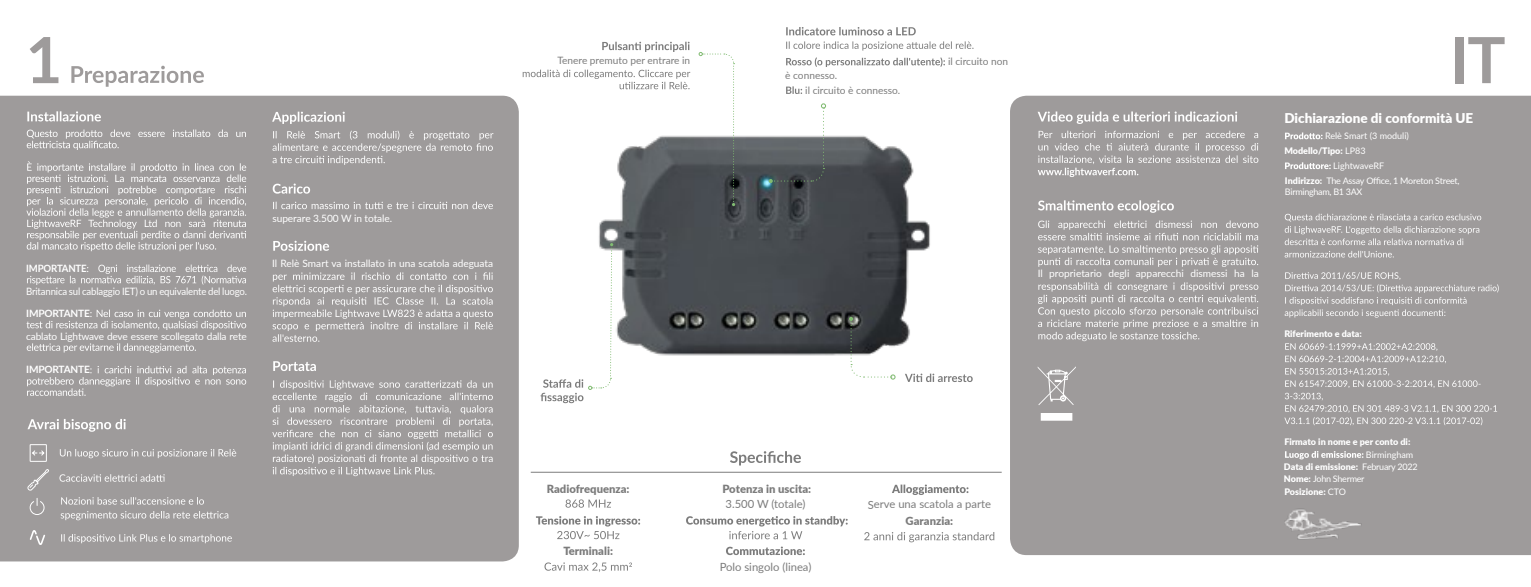
<style>
.page{position:relative;width:1531px;height:587px;background:#fff}
.page>*{position:absolute;margin:0;border:0;box-sizing:border-box;transform-origin:0 0}
.t1{font:700 63.68px "Lato";color:#9e9b9b}
.t2{font:900 13.5px "Lato";color:#fff}
.t3{font:11.25px "Lato";color:#7c7c7c}
.t4{font:900 11.25px "Lato";color:#7c7c7c}
.t5{font:10.12px "Lato";letter-spacing:-.01em;color:#fff}
.t6{font:10.12px/15.1px "Lato";color:#7c7c7c}
.t7{font:10.12px "Lato";letter-spacing:-.01em;color:#fff;scale:.95 1}
.t8{font:700 10.12px "Lato";letter-spacing:-.02em;color:#fff}
.t9{font:700 10.12px "Lato";letter-spacing:-.02em;color:#fff;scale:.95 1}
.t10{font:9px/11.2px "Lato";letter-spacing:-.03em;color:#fff}
.t11{font:900 9px "Lato";color:#fff}
.t12{font:9px "Lato";color:#fff}
.t13{font:9px "Lato";letter-spacing:-.005em;color:#fff}
.s1{font-weight:400}
.s2{font-weight:900}
</style>
<div class="page">
<div style="left:1010px;top:96px;width:521px;height:459px;background:#9e9b9b"></div>
<div style="left:0;top:96px;width:519px;height:465px;background:#9e9b9b"></div>
<img style="left:599px;top:135px;width:331px;height:221px">
<svg style="left:272px;top:112px;width:73px;height:12px"></svg>
<svg style="left:272px;top:131px;width:221px;height:34px;background:#aaa8a8"></svg>
<svg style="left:273px;top:183px;width:37px;height:11px"></svg>
<svg style="left:273px;top:202px;width:220px;height:7px;background:#b4b2b2"></svg>
<svg style="left:273px;top:241px;width:56px;height:10px"></svg>
<svg style="left:272px;top:272px;width:221px;height:70px;background:#aba8a8"></svg>
<svg style="left:273px;top:361px;width:43px;height:10px"></svg>
<svg style="left:272px;top:380px;width:221px;height:96px;background:#aca9a9"></svg>
<svg style="left:1037px;top:111px;width:200px;height:13px;background:#b8b6b6"></svg>
<svg style="left:1038px;top:131px;width:220px;height:46px;background:#aba8a8"></svg>
<svg style="left:1038px;top:200px;width:136px;height:13px"></svg>
<svg style="left:1038px;top:220px;width:220px;height:47px;background:#adaaaa"></svg>
<svg style="left:1038px;top:282px;width:220px;height:59px;background:#aca9a9"></svg>
<svg style="left:27px;top:111px;width:74px;height:10px"></svg>
<svg style="left:27px;top:129px;width:219px;height:21px;background:#aaa7a7"></svg>
<svg style="left:26px;top:161px;width:220px;height:90px;background:#adaaaa"></svg>
<svg style="left:27px;top:264px;width:219px;height:21px;background:#acaaaa"></svg>
<svg style="left:27px;top:309px;width:219px;height:21px;background:#adaaaa"></svg>
<svg style="left:27px;top:343px;width:169px;height:10px;background:#b2afaf"></svg>
<svg style="left:27px;top:366px;width:219px;height:30px;background:#aaa7a7"></svg>
<svg style="left:71px;top:66px;width:133px;height:21px"></svg>
<svg style="left:59px;top:474px;width:106px;height:8px"></svg>
<svg style="left:27px;top:467px;width:22px;height:24px"></svg>
<svg style="left:61px;top:497px;width:143px;height:7px"></svg>
<svg style="left:61px;top:511px;width:167px;height:9px;background:#b3b0b0"></svg>
<svg style="left:29px;top:497px;width:16px;height:18px"></svg>
<svg style="left:28px;top:419px;width:98px;height:13px"></svg>
<svg style="left:61px;top:534px;width:171px;height:9px;background:#b2b0b0"></svg>
<svg style="left:30px;top:530px;width:15px;height:15px"></svg>
<svg style="left:60px;top:449px;width:176px;height:9px;background:#b2afaf"></svg>
<div style="left:30px;top:444px;width:17px;height:18px;border:1px solid #fff"></div>
<svg style="left:32px;top:450px;width:13px;height:6px"></svg>
<svg style="left:565px;top:499px;width:46px;height:8px"></svg>
<svg style="left:536px;top:516px;width:104px;height:23px"></svg>
<svg style="left:544px;top:562px;width:88px;height:10px"></svg>
<svg style="left:892px;top:484px;width:76px;height:11px"></svg>
<svg style="left:864px;top:532px;width:130px;height:10px"></svg>
<svg style="left:686px;top:516px;width:162px;height:23px"></svg>
<svg style="left:726px;top:546px;width:79px;height:9px"></svg>
<svg style="left:1285px;top:132px;width:37px;height:7px"></svg>
<svg style="left:1285px;top:162px;width:46px;height:7px"></svg>
<svg style="left:1284px;top:214px;width:197px;height:31px;background:#adabab"></svg>
<svg style="left:1284px;top:251px;width:110px;height:6px"></svg>
<svg style="left:1284px;top:272px;width:214px;height:46px;background:#a9a7a7"></svg>
<svg style="left:1284px;top:343px;width:213px;height:82px;background:#a8a5a5"></svg>
<svg style="left:1285px;top:451px;width:78px;height:8px"></svg>
<svg style="left:1037px;top:366px;width:39px;height:55px"></svg>
<hr style="left:531px;top:472px;width:471px;height:1px;background:#7c7c7c">
<svg style="left:730px;top:451px;width:71px;height:14px"></svg>
<svg style="left:769px;top:103px;width:57px;height:80px"></svg>
<svg style="left:849px;top:317px;width:46px;height:62px"></svg>
<svg style="left:699px;top:52px;width:36px;height:154px"></svg>
<svg style="left:905px;top:373px;width:68px;height:9px"></svg>
<svg style="left:602px;top:42px;width:87px;height:10px"></svg>
<svg style="left:523px;top:70px;width:167px;height:19px"></svg>
<svg style="left:786px;top:27px;width:130px;height:8px"></svg>
<svg style="left:786px;top:41px;width:187px;height:10px"></svg>
<svg style="left:786px;top:57px;width:159px;height:10px"></svg>
<svg style="left:786px;top:86px;width:16px;height:8px"></svg>
<svg style="left:540px;top:243px;width:73px;height:160px"></svg>
<img style="left:1280px;top:501px;width:90px;height:44px">
<h1 class="t1" style="left:26px;top:13px;width:38px">1</h1>
<p class="t9" style="left:26px;top:261px;width:65px">IMPORTANTE</p>
<p class="t7" style="left:26px;top:283px;width:234px">Britannica sul cablaggio IET) o un equivalente del luogo.</p>
<p class="t8" style="left:26px;top:306px;width:65px">IMPORTANTE</p>
<p class="t5" style="left:26px;top:328px;width:222px">cablato Lightwave deve essere scollegato dalla rete</p>
<p class="t8" style="left:26px;top:362px;width:65px">IMPORTANTE</p>
<p class="t5" style="left:272px;top:211px;width:121px">superare 3.500 W in totale.</p>
<p class="t5" style="left:272px;top:256px;width:223px">Il Relè Smart va installato in una scatola adeguata</p>
<p class="t6" style="left:557px;top:52px;width:134px">Tenere premuto per entrare in</p>
<p class="t6" style="left:948px;top:54px;width:62px">il circuito non</p>
<p class="t6" style="left:805px;top:67px;width:97px;text-indent:-20px">è connesso.<br>il circuito è connesso.</p>
<h1 class="t1" style="left:1450px;top:13px;width:57px">IT</h1>
<h2 class="t2" style="left:1284px;top:107px;width:190px">Dichiarazione di conformità UE</h2>
<p class="t12" style="left:1325px;top:129px;width:85px">Relè Smart (3 moduli)</p>
<p class="t11" style="left:1284px;top:144px;width:83px">Modello/Tipo: <span class="s1">LP83</span></p>
<p class="t13" style="left:1333px;top:159px;width:52px">LightwaveRF</p>
<p class="t10" style="left:1285px;top:175px;width:176px"><span class="s2">Indirizzo:</span> The Assay Office, 1 Moreton Street,<br>Birmingham, B1 3AX</p>
<p class="t5" style="left:1037px;top:266px;width:223px">Il proprietario degli apparecchi dismessi ha la</p>
<p class="t11" style="left:1284px;top:327px;width:79px">Riferimento e data:</p>
<p class="t4" style="left:547px;top:480px;width:84px">Radiofrequenza:</p>
<p class="t4" style="left:563px;top:542px;width:51px">Terminali:</p>
<p class="t4" style="left:722px;top:480px;width:90px">Potenza in uscita:</p>
<p class="t3" style="left:725px;top:495px;width:81px">3.500 W (totale)</p>
<p class="t3" style="left:720px;top:558px;width:93px">Polo singolo (linea)</p>
<p class="t3" style="left:868px;top:495px;width:125px">Serve una scatola a parte</p>
<p class="t4" style="left:905px;top:512px;width:49px">Garanzia:</p>
<p class="t11" style="left:1284px;top:435px;width:128px">Firmato in nome e per conto di:</p>
<p class="t12" style="left:1366px;top:448px;width:49px">Birmingham</p>
<p class="t11" style="left:1284px;top:485px;width:63px">Posizione: <span class="s1">CTO</span></p>
<p class="t10" style="left:1284px;top:461px;width:135px"><span class="s2">Data di emissione:</span> February 2022<br><span class="s2">Nome:</span> John Shermer</p>
</div>
